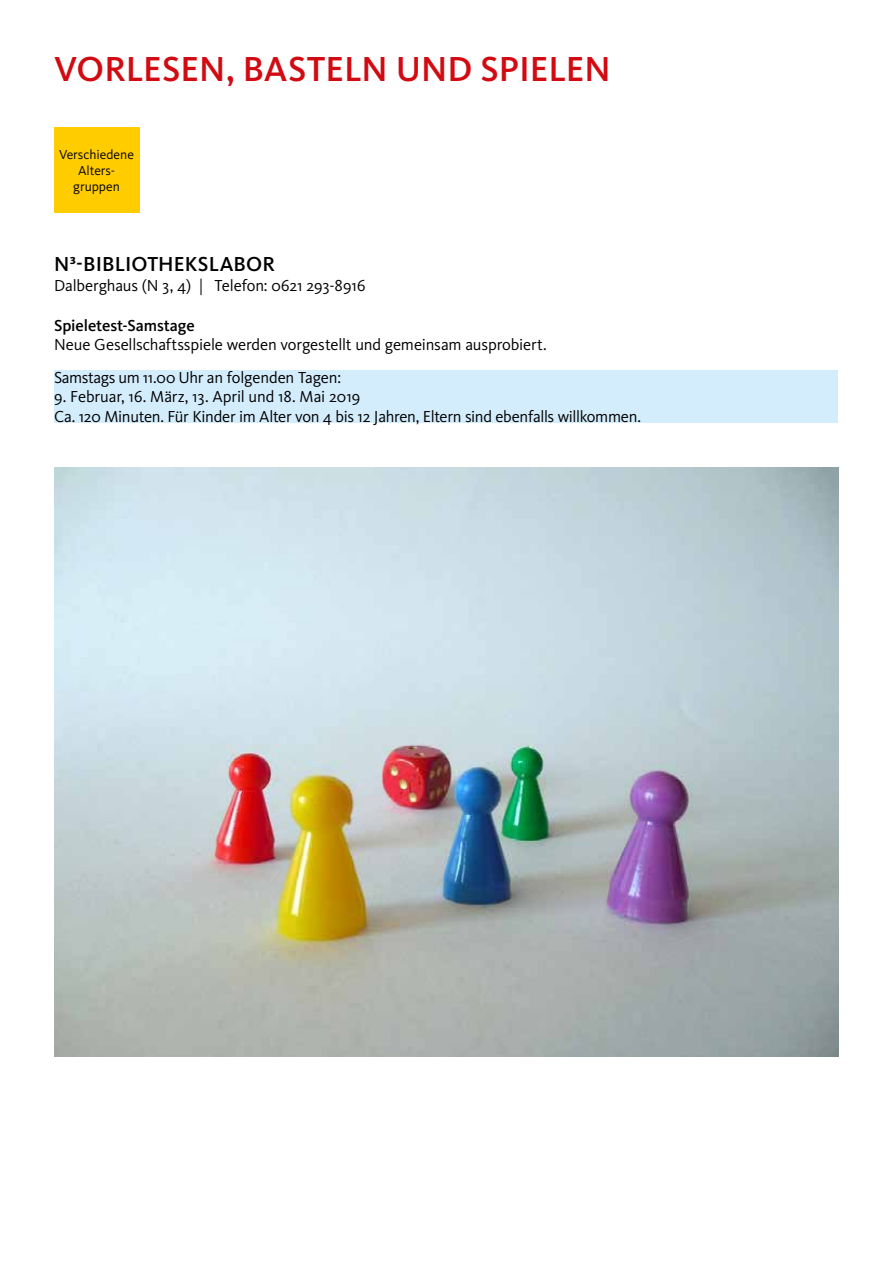
<style>
.page{position:relative;width:893px;height:1263px;background:#fff}
.page>*{position:absolute;margin:0;border:0;box-sizing:border-box;transform-origin:0 0}
.t1{font:500 36px "Kievit OT";color:#d20a11}
.t2{font:500 21px "Kievit OT";letter-spacing:.005em;color:#000}
.t3{font:16.5px/32.2px "Kievit OT";letter-spacing:-.01em;color:#000}
.t4{font:500 16.5px "Kievit OT";letter-spacing:-.005em;color:#000}
.t5{font:13.5px/16.2px "Kievit OT";color:#000;text-align:center}
</style>
<div class="page">
<div style="left:54px;top:370px;width:783px;height:52px;background:#d4edfc"></div>
<div style="left:54px;top:128px;width:85px;height:85px;background:#fc0"></div>
<img style="left:54px;top:468px;width:785px;height:588px">
<h1 class="t1" style="left:54px;top:48px;width:558px">VORLESEN, BASTELN UND SPIELEN</h1>
<p class="t5" style="left:59px;top:146px;width:76px">Verschiedene<br>Alters&shy;gruppen</p>
<p class="t2" style="left:54px;top:251px;width:222px">N³-BIBLIOTHEKSLABOR</p>
<p class="t3" style="left:54px;top:269px;width:313px">Dalberghaus (N 3, 4) | Telefon: 0621 293-8916</p>
<p class="t4" style="left:54px;top:315px;width:142px">Spieletest-Samstage</p>
<p class="t3" style="left:54px;top:328px;width:494px">Neue Gesellschaftsspiele werden vorgestellt und gemeinsam ausprobiert.<br>Samstags um 11.00 Uhr an folgenden Tagen:</p>
<p class="t3" style="left:54px;top:387px;width:588px;line-height:19.8px">9. Februar, 16. März, 13. April und 18. Mai 2019<br>Ca. 120 Minuten. Für Kinder im Alter von 4 bis 12 Jahren, Eltern sind ebenfalls willkommen.</p>
</div>
